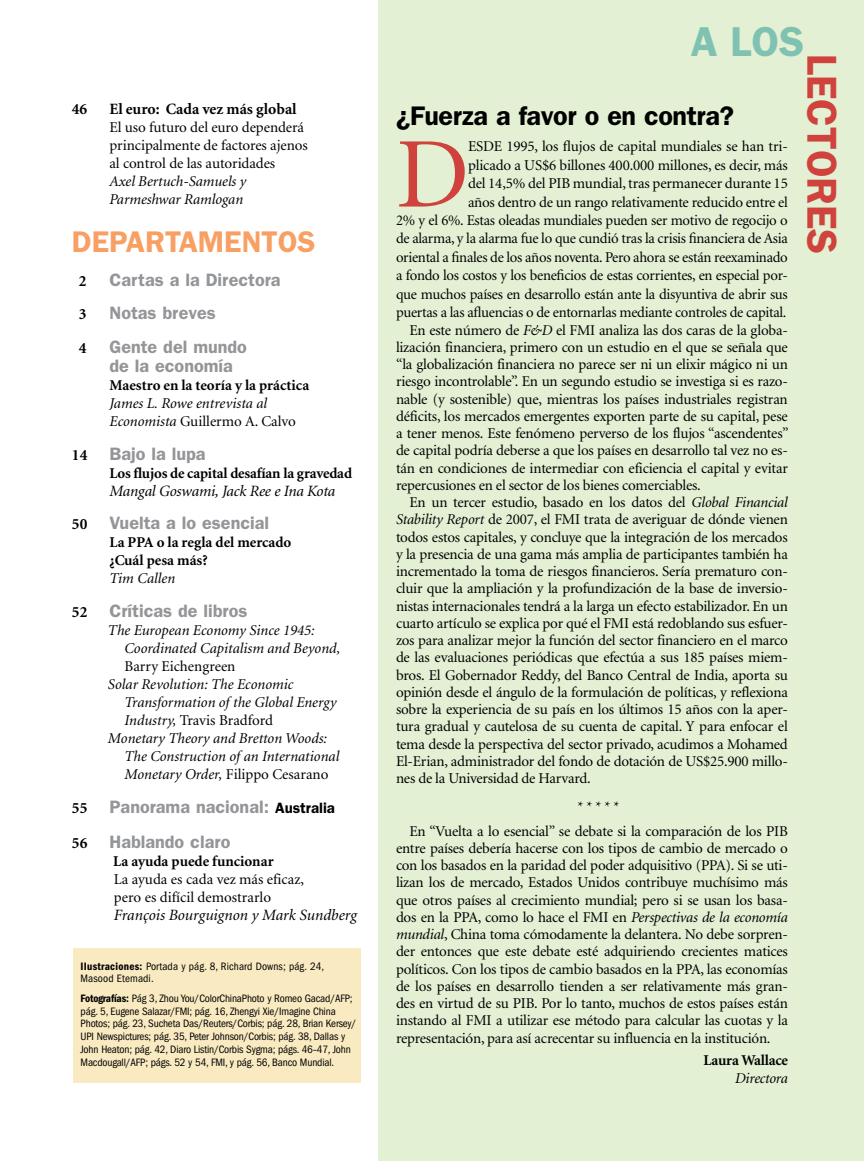
<style>
.page{position:relative;width:864px;height:1161px;background:#fff}
.page>*{position:absolute;margin:0;border:0;box-sizing:border-box;transform-origin:0 0}
.t1{font:100.2px "Minion";color:#d0433c}
.t2{font:600 42px "Franklin Gothic";color:#d0433c}
.t3{font:600 42px "Franklin Gothic";color:#80c2b2}
.t4{font:600 30px "Franklin Gothic";color:#f8a064}
.t5{font:600 27px "Franklin Gothic";letter-spacing:-.015em;color:#000}
.t6{font:600 18px/18.8px "Franklin Gothic";color:#939598}
.t7{font:italic 15.75px "Minion";letter-spacing:-.005em;color:#000}
.t8{font:700 15.75px "Minion";color:#000}
.t9{font:15px/17.2px "Minion";letter-spacing:-.015em;color:#000}
.t10{font:italic 15px/18px "Minion";color:#000}
.t11{font:700 15px/18px "Minion";letter-spacing:-.005em;color:#000}
.t12{font:14.25px "Minion";color:#000}
.t13{font:condensed 11.1px/12.8px "Franklin Gothic";letter-spacing:-.015em;color:#000}
.t14{font:condensed 11.1px/12px "Franklin Gothic";letter-spacing:.01em;color:#000}
.s1{font-style:normal}
.s2{font-family:"Minion";font-weight:700;font-size:15.75px;color:#000}
.s3{font-style:italic}
.s4{font-size:15px;color:#000}
.s5{font-weight:600}
</style>
<div class="page">
<div style="left:378px;top:0;width:486px;height:1161px;background:#e3f0d4"></div>
<div style="left:73px;top:948px;width:288px;height:135px;background:#f9eac1"></div>
<p class="t8" style="left:72px;top:101px;width:17px">46</p>
<p class="t8" style="left:109px;top:101px;width:189px">El euro: Cada vez más global</p>
<p class="t9" style="left:109px;top:119px;width:200px;line-height:18px">El uso futuro del euro dependerá principalmente de factores ajenos al control de las autoridades</p>
<p class="t10" style="left:109px;top:173px;width:138px">Axel Bertuch-Samuels y<br>Parmeshwar Ramlogan</p>
<h3 class="t4" style="left:72px;top:224px;width:242px">departamentos</h3>
<p class="t8" style="left:79px;top:272px;width:9px">2</p>
<p class="t6" style="left:109px;top:270px;width:173px">Cartas a la Directora</p>
<p class="t8" style="left:79px;top:306px;width:9px">3</p>
<p class="t6" style="left:109px;top:304px;width:108px">Notas breves</p>
<p class="t8" style="left:79px;top:340px;width:9px">4</p>
<p class="t6" style="left:109px;top:338px;width:139px">Gente del mundo de la economía</p>
<p class="t11" style="left:109px;top:376px;width:201px">Maestro en la teoría y la práctica</p>
<p class="t10" style="left:109px;top:395px;width:188px">James L. Rowe entrevista al<br>Economista <span class="s1">Guillermo A. Calvo</span></p>
<p class="t6" style="left:72px;top:444px;width:135px"><span class="s2">14</span> Bajo la lupa</p>
<p class="t11" style="left:109px;top:464px;width:244px">Los flujos de capital desafían la gravedad</p>
<p class="t7" style="left:109px;top:483px;width:227px">Mangal Goswami, Jack Ree e Ina Kota</p>
<p class="t6" style="left:72px;top:514px;width:199px"><span class="s2">50</span> Vuelta a lo esencial</p>
<p class="t11" style="left:109px;top:534px;width:184px">La PPA o la regla del mercado ¿Cuál pesa más?</p>
<p class="t10" style="left:109px;top:570px;width:67px">Tim Callen</p>
<p class="t6" style="left:72px;top:602px;width:177px"><span class="s2">52</span> Críticas de libros</p>
<p class="t10" style="left:124px;top:622px;width:217px;text-indent:-16px">The European Economy Since 1945:<br>Coordinated Capitalism and Beyond,</p>
<p class="t9" style="left:124px;top:658px;width:112px">Barry Eichengreen</p>
<p class="t10" style="left:108px;top:676px;width:187px">Solar Revolution: The Economic</p>
<p class="t10" style="left:124px;top:694px;width:214px">Transformation of the Global Energy</p>
<p class="t9" style="left:124px;top:712px;width:150px"><span class="s3">Industry,</span> Travis Bradford</p>
<p class="t10" style="left:108px;top:730px;width:221px">Monetary Theory and Bretton Woods:</p>
<p class="t10" style="left:124px;top:748px;width:216px">The Construction of an International</p>
<p class="t9" style="left:124px;top:766px;width:206px"><span class="s3">Monetary Order,</span> Filippo Cesarano</p>
<p class="t6" style="left:72px;top:789px;width:265px;line-height:35.2px"><span class="s2">55</span> Panorama nacional: <span class="s4">Australia<br></span><span class="s2">56</span> Hablando claro</p>
<p class="t11" style="left:113px;top:853px;width:162px">La ayuda puede funcionar</p>
<p class="t9" style="left:114px;top:871px;width:192px;line-height:18px">La ayuda es cada vez más eficaz, pero es difícil demostrarlo</p>
<p class="t7" style="left:114px;top:907px;width:244px">François Bourguignon y Mark Sundberg</p>
<p class="t14" style="left:81px;top:960px;width:245px"><span class="s5">IIustraciones:</span> Portada y pág. 8, Richard Downs; pág. 24,<br>Masood Etemadi.</p>
<p class="t13" style="left:81px;top:992px;width:277px"><span class="s5">Fotografías:</span> Pág 3, Zhou You/ColorChinaPhoto y Romeo Gacad/AFP; pág. 5, Eugene Salazar/FMI; pág. 16, Zhengyi Xie/Imagine China Photos; pág. 23, Sucheta Das/Reuters/Corbis; pág. 28, Brian Kersey/ UPI Newspictures; pág. 35, Peter Johnson/Corbis; pág. 38, Dallas y John Heaton; pág. 42, Diaro Listin/Corbis Sygma; págs. 46–47, John Macdougall/AFP; págs. 52 y 54, FMI, y pág. 56, Banco Mundial.</p>
<h2 class="t3" style="left:691px;top:17px;width:115px">ALOS</h2>
<h2 class="t2" style="left:847px;top:54px;width:202px;rotate:90deg">LECTORES</h2>
<h3 class="t5" style="left:396px;top:100px;width:340px">¿Fuerza a favor o en contra?</h3>
<h1 class="t1" style="left:396px;top:125px;width:75px">D</h1>
<p class="t9" style="left:468px;top:138px;width:321px">ESDE 1995, los flujos de capital mundiales se han tri-</p>
<p class="t9" style="left:468px;top:157px;width:321px">plicado a US$6 billones 400.000 millones, es decir, más</p>
<p class="t9" style="left:468px;top:175px;width:321px">del 14,5% del PIB mundial, tras permanecer durante 15</p>
<p class="t9" style="left:468px;top:194px;width:321px">años dentro de un rango relativamente reducido entre el</p>
<p class="t9" style="left:396px;top:212px;width:393px">2% y el 6%. Estas oleadas mundiales pueden ser motivo de regocijo o</p>
<p class="t9" style="left:396px;top:231px;width:393px">de alarma, y la alarma fue lo que cundió tras la crisis financiera de Asia</p>
<p class="t9" style="left:396px;top:249px;width:393px">oriental a finales de los años noventa. Pero ahora se están reexaminado</p>
<p class="t9" style="left:396px;top:268px;width:393px">a fondo los costos y los beneficios de estas corrientes, en especial por-</p>
<p class="t9" style="left:396px;top:286px;width:393px">que muchos países en desarrollo están ante la disyuntiva de abrir sus</p>
<p class="t9" style="left:396px;top:304px;width:392px">puertas a las afluencias o de entornarlas mediante controles de capital.</p>
<p class="t9" style="left:410px;top:322px;width:380px">En este número de <span class="s3">F&amp;D</span> el FMI analiza las dos caras de la globa-</p>
<p class="t9" style="left:396px;top:339px;width:393px">lización financiera, primero con un estudio en el que se señala que</p>
<p class="t9" style="left:396px;top:356px;width:393px">“la globalización financiera no parece ser ni un elixir mágico ni un</p>
<p class="t9" style="left:396px;top:373px;width:393px">riesgo incontrolable”. En un segundo estudio se investiga si es razo-</p>
<p class="t9" style="left:396px;top:391px;width:393px">nable (y sostenible) que, mientras los países industriales registran</p>
<p class="t9" style="left:396px;top:408px;width:393px">déficits, los mercados emergentes exporten parte de su capital, pese</p>
<p class="t9" style="left:396px;top:425px;width:394px">a tener menos. Este fenómeno perverso de los flujos “ascendentes”</p>
<p class="t9" style="left:396px;top:442px;width:393px">de capital podría deberse a que los países en desarrollo tal vez no es-</p>
<p class="t9" style="left:396px;top:460px;width:393px">tán en condiciones de intermediar con eficiencia el capital y evitar</p>
<p class="t9" style="left:396px;top:477px;width:306px">repercusiones en el sector de los bienes comerciables.</p>
<p class="t9" style="left:410px;top:494px;width:380px">En un tercer estudio, basado en los datos del <span class="s3">Global Financial</span></p>
<p class="t9" style="left:396px;top:511px;width:393px"><span class="s3">Stability Report</span> de 2007, el FMI trata de averiguar de dónde vienen</p>
<p class="t9" style="left:396px;top:529px;width:393px">todos estos capitales, y concluye que la integración de los mercados</p>
<p class="t9" style="left:396px;top:546px;width:393px">y la presencia de una gama más amplia de participantes también ha</p>
<p class="t9" style="left:396px;top:563px;width:393px">incrementado la toma de riesgos financieros. Sería prematuro con-</p>
<p class="t9" style="left:396px;top:580px;width:393px">cluir que la ampliación y la profundización de la base de inversio-</p>
<p class="t9" style="left:396px;top:598px;width:393px">nistas internacionales tendrá a la larga un efecto estabilizador. En un</p>
<p class="t9" style="left:396px;top:615px;width:393px">cuarto artículo se explica por qué el FMI está redoblando sus esfuer-</p>
<p class="t9" style="left:396px;top:632px;width:393px">zos para analizar mejor la función del sector financiero en el marco</p>
<p class="t9" style="left:396px;top:649px;width:393px">de las evaluaciones periódicas que efectúa a sus 185 países miem-</p>
<p class="t9" style="left:396px;top:667px;width:393px">bros. El Gobernador Reddy, del Banco Central de India, aporta su</p>
<p class="t9" style="left:396px;top:684px;width:393px">opinión desde el ángulo de la formulación de políticas, y reflexiona</p>
<p class="t9" style="left:396px;top:701px;width:393px">sobre la experiencia de su país en los últimos 15 años con la aper-</p>
<p class="t9" style="left:396px;top:718px;width:393px">tura gradual y cautelosa de su cuenta de capital. Y para enfocar el</p>
<p class="t9" style="left:396px;top:736px;width:393px">tema desde la perspectiva del sector privado, acudimos a Mohamed</p>
<p class="t9" style="left:396px;top:753px;width:393px">El-Erian, administrador del fondo de dotación de US$25.900 millo-</p>
<p class="t9" style="left:396px;top:770px;width:196px">nes de la Universidad de Harvard.</p>
<p class="t12" style="left:578px;top:800px;width:44px">* * * * *</p>
<p class="t9" style="left:396px;top:823px;width:393px;text-align:justify;text-indent:14px">En “Vuelta a lo esencial” se debate si la comparación de los PIB entre países debería hacerse con los tipos de cambio de mercado o con los basados en la paridad del poder adquisitivo (PPA). Si se uti&shy;lizan los de mercado, Estados Unidos contribuye muchísimo más que otros países al crecimiento mundial; pero si se usan los basa&shy;dos en la PPA, como lo hace el FMI en <span class="s3">Perspectivas de la economía mundial</span>, China toma cómodamente la delantera. No debe sorpren&shy;der entonces que este debate esté adquiriendo crecientes matices políticos. Con los tipos de cambio basados en la PPA, las economías de los países en desarrollo tienden a ser relativamente más gran&shy;des en virtud de su PIB. Por lo tanto, muchos de estos países están instando al FMI a utilizar ese método para calcular las cuotas y la representación, para así acrecentar su influencia en la institución.</p>
<p class="t11" style="left:704px;top:1052px;width:86px">Laura Wallace</p>
<p class="t10" style="left:735px;top:1070px;width:54px">Directora</p>
</div>
